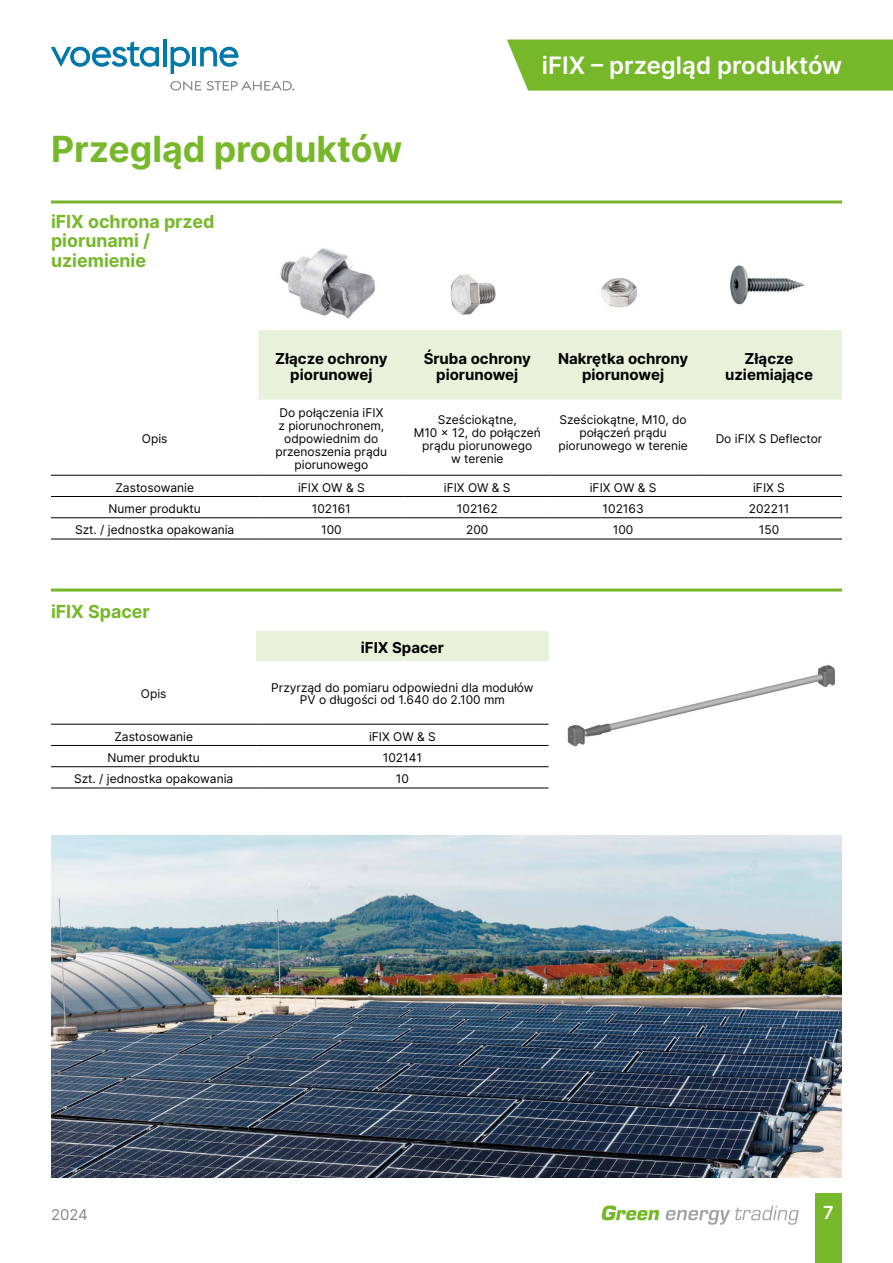
<style>
.page{position:relative;width:893px;height:1263px;background:#fff}
.page>*{position:absolute;margin:0;border:0;box-sizing:border-box;transform-origin:0 0}
.t1{font:700 36px "Inter";color:#76b82a}
.t2{font:600 24px "Inter";color:#fff}
.t3{font:700 18px/19.4px "Inter";color:#76b82a}
.t4{font:600 18px "Inter";color:#fff}
.t5{font:700 15px/16.2px "Inter";color:#000;text-align:center}
.t6{font:15px "Inter";color:#878787}
.t7{font:12px/12.9px "Inter";color:#000;text-align:center}
</style>
<div class="page">
<div style="left:815px;top:1194px;width:27px;height:69px;background:#76b82a"></div>
<svg style="left:602px;top:1205px;width:57px;height:15px"></svg>
<svg style="left:665px;top:1206px;width:134px;height:19px"></svg>
<svg style="left:51px;top:41px;width:108px;height:26px"></svg>
<hr style="left:163px;top:40px;width:3px;height:26px;background:#0078ab">
<svg style="left:171px;top:47px;width:19px;height:27px"></svg>
<hr style="left:193px;top:47px;width:3px;height:19px;background:#0078ab">
<svg style="left:200px;top:47px;width:38px;height:20px"></svg>
<svg style="left:171px;top:81px;width:30px;height:10px"></svg>
<svg style="left:207px;top:81px;width:87px;height:10px"></svg>
<hr style="left:51px;top:200px;width:791px;height:3px;background:#76b82a">
<hr style="left:51px;top:588px;width:791px;height:3px;background:#76b82a">
<div style="left:256px;top:631px;width:293px;height:29px;background:#e8f1da"></div>
<hr style="left:51px;top:724px;width:205px;height:1px;background:#000">
<hr style="left:256px;top:724px;width:293px;height:1px;background:#000">
<hr style="left:51px;top:745px;width:205px;height:1px;background:#000">
<hr style="left:256px;top:745px;width:293px;height:1px;background:#000">
<hr style="left:51px;top:766px;width:205px;height:1px;background:#000">
<hr style="left:256px;top:766px;width:293px;height:1px;background:#000">
<hr style="left:51px;top:788px;width:205px;height:1px;background:#000">
<hr style="left:256px;top:788px;width:293px;height:1px;background:#000">
<div style="left:258px;top:330px;width:584px;height:69px;background:#e8f1da"></div>
<hr style="left:51px;top:475px;width:207px;height:1px;background:#000">
<hr style="left:258px;top:475px;width:146px;height:1px;background:#000">
<hr style="left:404px;top:475px;width:146px;height:1px;background:#000">
<hr style="left:550px;top:475px;width:146px;height:1px;background:#000">
<hr style="left:696px;top:475px;width:146px;height:1px;background:#000">
<hr style="left:51px;top:496px;width:207px;height:1px;background:#000">
<hr style="left:258px;top:496px;width:146px;height:1px;background:#000">
<hr style="left:404px;top:496px;width:146px;height:1px;background:#000">
<hr style="left:550px;top:496px;width:146px;height:1px;background:#000">
<hr style="left:696px;top:496px;width:146px;height:1px;background:#000">
<hr style="left:51px;top:517px;width:207px;height:1px;background:#000">
<hr style="left:258px;top:517px;width:146px;height:1px;background:#000">
<hr style="left:404px;top:517px;width:146px;height:1px;background:#000">
<hr style="left:550px;top:517px;width:146px;height:1px;background:#000">
<hr style="left:696px;top:517px;width:146px;height:1px;background:#000">
<hr style="left:51px;top:539px;width:207px;height:1px;background:#000">
<hr style="left:258px;top:539px;width:146px;height:1px;background:#000">
<hr style="left:404px;top:539px;width:146px;height:1px;background:#000">
<hr style="left:550px;top:539px;width:146px;height:1px;background:#000">
<hr style="left:696px;top:539px;width:146px;height:1px;background:#000">
<img style="left:280px;top:247px;width:525px;height:72px">
<img style="left:567px;top:665px;width:268px;height:82px">
<img style="left:51px;top:835px;width:791px;height:343px">
<div style="left:507px;top:40px;width:386px;height:51px;background:#76b82a"></div>
<h1 class="t1" style="left:51px;top:123px;width:353px">Przegląd produktów</h1>
<h3 class="t3" style="left:51px;top:211px;width:165px">iFIX ochrona przed piorunami / uziemienie</h3>
<h2 class="t2" style="left:542px;top:48px;width:302px">iFIX – przegląd produktów</h2>
<p class="t7" style="left:142px;top:432px;width:27px">Opis</p>
<p class="t5" style="left:275px;top:350px;width:114px">Złącze ochrony piorunowej</p>
<p class="t5" style="left:424px;top:350px;width:109px">Śruba ochrony piorunowej</p>
<p class="t5" style="left:558px;top:350px;width:132px">Nakrętka ochrony piorunowej</p>
<p class="t5" style="left:725px;top:350px;width:89px">Złącze uziemiające</p>
<p class="t7" style="left:275px;top:406px;width:113px">Do połączenia iFIX z piorunochronem, odpowiednim do przenoszenia prądu piorunowego</p>
<p class="t7" style="left:414px;top:413px;width:129px">Sześciokątne,<br>M10 x 12, do połączeń prądu piorunowego<br>w terenie</p>
<p class="t7" style="left:558px;top:413px;width:131px">Sześciokątne, M10, do połączeń prądu piorunowego w terenie</p>
<p class="t7" style="left:716px;top:432px;width:108px">Do iFIX S Deflector</p>
<p class="t7" style="left:115px;top:481px;width:80px">Zastosowanie</p>
<p class="t7" style="left:298px;top:481px;width:68px">iFIX OW &amp; S</p>
<p class="t7" style="left:444px;top:481px;width:68px">iFIX OW &amp; S</p>
<p class="t7" style="left:590px;top:481px;width:68px">iFIX OW &amp; S</p>
<p class="t7" style="left:753px;top:481px;width:33px">iFIX S</p>
<p class="t7" style="left:109px;top:502px;width:94px">Numer produktu</p>
<p class="t7" style="left:312px;top:502px;width:40px">102161</p>
<p class="t7" style="left:457px;top:502px;width:42px">102162</p>
<p class="t7" style="left:603px;top:502px;width:43px">102163</p>
<p class="t7" style="left:749px;top:502px;width:42px">202211</p>
<p class="t7" style="left:75px;top:523px;width:161px">Szt. / jednostka opakowania</p>
<p class="t7" style="left:321px;top:523px;width:22px">100</p>
<p class="t7" style="left:466px;top:523px;width:24px">200</p>
<p class="t7" style="left:613px;top:523px;width:22px">100</p>
<p class="t7" style="left:759px;top:523px;width:22px">150</p>
<h3 class="t3" style="left:51px;top:601px;width:100px">iFIX Spacer</h3>
<p class="t5" style="left:361px;top:639px;width:85px">iFIX Spacer</p>
<p class="t7" style="left:141px;top:687px;width:27px">Opis</p>
<p class="t7" style="left:271px;top:680px;width:264px">Przyrząd do pomiaru odpowiedni dla modułów<br>PV o długości od 1.640 do 2.100 mm</p>
<p class="t7" style="left:114px;top:729px;width:80px">Zastosowanie</p>
<p class="t7" style="left:369px;top:729px;width:68px">iFIX OW &amp; S</p>
<p class="t7" style="left:108px;top:751px;width:94px">Numer produktu</p>
<p class="t7" style="left:383px;top:751px;width:41px">102141</p>
<p class="t7" style="left:74px;top:772px;width:161px">Szt. / jednostka opakowania</p>
<p class="t7" style="left:396px;top:772px;width:15px">10</p>
<p class="t6" style="left:51px;top:1204px;width:38px">2024</p>
<h3 class="t4" style="left:823px;top:1199px;width:12px">7</h3>
</div>
